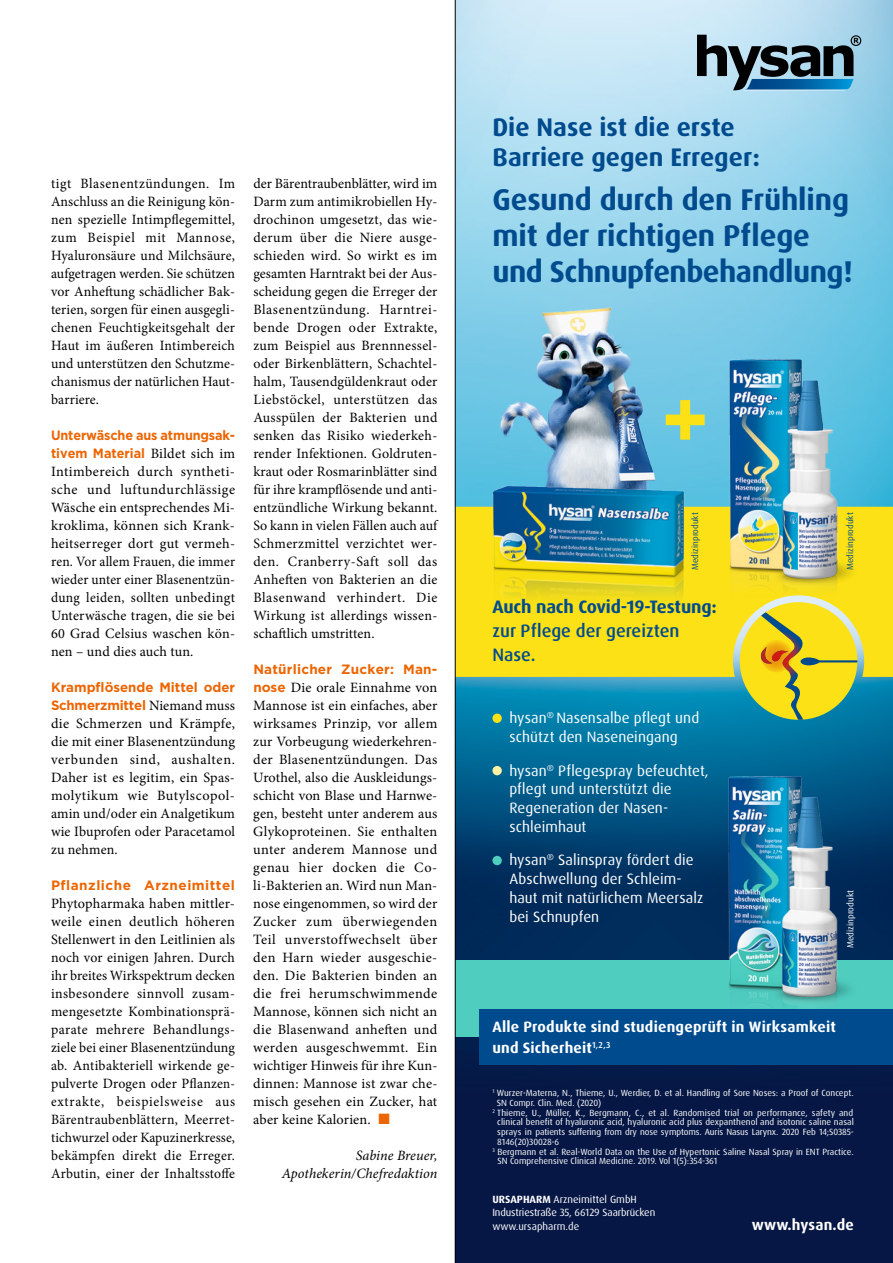
<style>
.page{position:relative;width:893px;height:1263px;background:#fff}
.page>*{position:absolute;margin:0;border:0;box-sizing:border-box;transform-origin:0 0}
.t1{font:700 30px/36px "Dax Pro";letter-spacing:-.005em;color:#004b8e}
.t2{font:700 25.5px/30px "Dax Pro";color:#004b8e}
.t3{font:500 18px/24px "Dax Pro";color:#004b8e}
.t4{font:700 18px "Dax Pro";letter-spacing:-.01em;color:#004b8e}
.t5{font:15px/18.8px "Dax Pro";letter-spacing:.005em;color:#fff}
.t6{font:700 15px/21px "Dax Pro";letter-spacing:.015em;color:#fff}
.t7{font:14.25px/18px "Minion Pro";letter-spacing:.01em;color:#000;text-align:justify}
.t8{font:italic 14.25px/18px "Minion Pro";letter-spacing:.005em;color:#000;text-align:right}
.t9{font:700 13.5px/18px "Gotham";color:#ec6502}
.t10{font:700 13.5px/18px "Gotham";color:#ec6502;scale:.94 1}
.t11{font:700 13.5px "Gotham";letter-spacing:.04em;color:#ec6502}
.t12{font:10.5px/13.5px "Dax Pro";letter-spacing:-.01em;color:#fff}
.t13{font:9px "Dax Pro";color:#fff}
.t14{font:8.85px "Dax Pro";color:#004b8e}
.s1{font-family:"Minion Pro";font-weight:400;font-size:14.25px;color:#000}
.s2{font-family:"Gotham";font-weight:700;font-size:13.5px;color:#ec6502}
.s3{color:#ec6502}
.s4{font-weight:700}
</style>
<div class="page">
<img style="left:456px;top:0;width:437px;height:1263px">
<div style="left:456px;top:507px;width:437px;height:170px;background:#fbe115"></div>
<svg style="left:492px;top:713px;width:10px;height:10px"></svg>
<div style="left:492px;top:766px;width:10px;height:9px;background:#fff2a2;border-radius:50%"></div>
<div style="left:492px;top:856px;width:10px;height:9px;background:#4fcec0;border-radius:50%"></div>
<svg style="left:671px;top:400px;width:34px;height:40px"></svg>
<img style="left:490px;top:296px;width:181px;height:181px">
<img style="left:478px;top:477px;width:219px;height:152px">
<img style="left:711px;top:346px;width:163px;height:274px">
<div style="left:455px;top:960px;width:438px;height:77px;background:#4fcec0"></div>
<img style="left:711px;top:764px;width:162px;height:242px">
<div style="left:480px;top:1009px;width:413px;height:55px;background:#004b8e"></div>
<div style="left:740px;top:602px;width:117px;height:118px;background:#fbe115;border-radius:50%"></div>
<hr style="left:817px;top:660px;width:40px;height:2px;background:#004b8e">
<svg style="left:740px;top:602px;width:79px;height:118px"></svg>
<svg style="left:760px;top:639px;width:33px;height:33px"></svg>
<svg style="left:697px;top:35px;width:164px;height:55px;background:#697f8a"></svg>
<img style="left:743px;top:79px;width:110px;height:11px">
<hr style="left:455px;top:0;width:1px;height:1263px;background:#000">
<p class="t7" style="left:51px;top:175px;width:186px">tigt Blasenentzündungen. Im Anschluss an die Reinigung kön&shy;nen spezielle Intimpflegemittel, zum Beispiel mit Mannose, Hyaluronsäure und Milchsäure, aufgetragen werden. Sie schützen vor Anheftung schädlicher Bak&shy;terien, sorgen für einen ausgegli&shy;chenen Feuchtigkeitsgehalt der Haut im äußeren Intimbereich und unterstützen den Schutzme&shy;chanismus der natürlichen Haut&shy;barriere.</p>
<p class="t10" style="left:51px;top:426px;width:197px">Unterwäsche aus atmungsak&shy;tivem Material <span class="s1">Bildet sich im</span></p>
<p class="t7" style="left:51px;top:463px;width:186px">Intimbereich durch syntheti&shy;sche und luftundurchlässige Wäsche ein entsprechendes Mi&shy;kroklima, können sich Krank&shy;heitserreger dort gut vermeh&shy;ren. Vor allem Frauen, die immer wieder unter einer Blasenentzün&shy;dung leiden, sollten unbedingt Unterwäsche tragen, die sie bei 60 Grad Celsius waschen kön&shy;nen – und dies auch tun.</p>
<p class="t9" style="left:51px;top:678px;width:186px">Krampflösende Mittel oder<br>Schmerzmittel <span class="s1">Niemand muss</span></p>
<p class="t7" style="left:51px;top:715px;width:186px">die Schmerzen und Krämpfe, die mit einer Blasenentzündung verbunden sind, aushalten.<br>Daher ist es legitim, ein Spas&shy;molytikum wie Butylscopol&shy;amin und/oder ein Analgetikum wie Ibuprofen oder Paracetamol zu nehmen.</p>
<p class="t11" style="left:51px;top:876px;width:185px">Pflanzliche Arzneimittel</p>
<p class="t7" style="left:51px;top:895px;width:186px">Phytopharmaka haben mittler&shy;weile einen deutlich höheren Stellenwert in den Leitlinien als noch vor einigen Jahren. Durch ihr breites Wirkspektrum decken insbesondere sinnvoll zusam&shy;mengesetzte Kombinationsprä&shy;parate mehrere Behandlungs&shy;ziele bei einer Blasenentzündung ab. Antibakteriell wirkende ge&shy;pulverte Drogen oder Pflanzen&shy;extrakte, beispielsweise aus Bärentraubenblättern, Meerret&shy;tichwurzel oder Kapuzinerkresse, bekämpfen direkt die Erreger.<br>Arbutin, einer der Inhaltsstoffe</p>
<p class="t7" style="left:253px;top:175px;width:186px">der Bärentraubenblätter, wird im Darm zum antimikrobiellen Hy&shy;drochinon umgesetzt, das wie&shy;derum über die Niere ausge&shy;schieden wird. So wirkt es im gesamten Harntrakt bei der Aus&shy;scheidung gegen die Erreger der Blasenentzündung. Harntrei&shy;bende Drogen oder Extrakte, zum Beispiel aus Brennnessel&shy;oder Birkenblättern, Schachtel&shy;halm, Tausendgüldenkraut oder Liebstöckel, unterstützen das Ausspülen der Bakterien und senken das Risiko wiederkeh&shy;render Infektionen. Goldruten&shy;kraut oder Rosmarinblätter sind für ihre krampflösende und anti&shy;entzündliche Wirkung bekannt.<br>So kann in vielen Fällen auch auf Schmerzmittel verzichtet wer&shy;den. Cranberry-Saft soll das Anheften von Bakterien an die Blasenwand verhindert. Die Wirkung ist allerdings wissen&shy;schaftlich umstritten.</p>
<p class="t9" style="left:253px;top:660px;width:186px">Natürlicher Zucker: Man-</p>
<p class="t7" style="left:253px;top:679px;width:186px"><span class="s2">nose</span> Die orale Einnahme von Mannose ist ein einfaches, aber wirksames Prinzip, vor allem zur Vorbeugung wiederkehren&shy;der Blasenentzündungen. Das Urothel, also die Auskleidungs&shy;schicht von Blase und Harnwe&shy;gen, besteht unter anderem aus Glykoproteinen. Sie enthalten unter anderem Mannose und genau hier docken die Co&shy;li-Bakterien an. Wird nun Man&shy;nose eingenommen, so wird der Zucker zum überwiegenden Teil unverstoffwechselt über den Harn wieder ausgeschie&shy;den. Die Bakterien binden an die frei herumschwimmende Mannose, können sich nicht an die Blasenwand anheften und werden ausgeschwemmt. Ein wichtiger Hinweis für ihre Kun&shy;dinnen: Mannose ist zwar che&shy;misch gesehen ein Zucker, hat aber keine Kalorien. <span class="s3">■</span></p>
<p class="t8" style="left:282px;top:1147px;width:157px">Sabine Breuer,<br>Apothekerin/Chefredaktion</p>
<h2 class="t2" style="left:492px;top:113px;width:269px">Die Nase ist die erste<br>Barriere gegen Erreger:</h2>
<h1 class="t1" style="left:492px;top:182px;width:362px">Gesund durch den Frühling mit der richtigen Pflege und Schnupfenbehandlung!</h1>
<p class="t14" style="left:689px;top:570px;width:59px;rotate:-90deg">Medizinprodukt</p>
<p class="t14" style="left:844px;top:570px;width:59px;rotate:-90deg">Medizinprodukt</p>
<p class="t4" style="left:492px;top:595px;width:226px">Auch nach Covid-19-Testung:</p>
<p class="t3" style="left:492px;top:619px;width:189px">zur Pflege der gereizten<br>Nase.</p>
<p class="t5" style="left:509px;top:709px;width:191px">hysan<sup>®</sup> Nasensalbe pflegt und schützt den Naseneingang</p>
<p class="t5" style="left:509px;top:761px;width:201px">hysan<sup>®</sup> Pflegespray befeuchtet, pflegt und unterstützt die<br>Regeneration der Nasen&shy;schleimhaut</p>
<p class="t5" style="left:509px;top:851px;width:195px">hysan<sup>®</sup> Salinspray fördert die<br>Abschwellung der Schleim - haut mit natürlichem Meersalz bei Schnupfen</p>
<p class="t13" style="left:845px;top:948px;width:60px;rotate:-90deg">Medizinprodukt</p>
<p class="t6" style="left:492px;top:1017px;width:345px">Alle Produkte sind studiengeprüft in Wirksamkeit und Sicherheit<sup>1,2,3</sup></p>
<p class="t13" style="left:492px;top:1087px;width:363px"><sup>1</sup> Wurzer-Materna, N., Thieme, U., Werdier, D. et al. Handling of Sore Noses: a Proof of Concept.</p>
<p class="t13" style="left:497px;top:1097px;width:106px">SN Compr. Clin. Med. (2020)</p>
<p class="t13" style="left:492px;top:1107px;width:362px"><sup>2</sup> Thieme, U., Müller, K., Bergmann, C., et al. Randomised trial on performance, safety and</p>
<p class="t13" style="left:497px;top:1116px;width:358px">clinical benefit of hyaluronic acid, hyaluronic acid plus dexpanthenol and isotonic saline nasal</p>
<p class="t13" style="left:497px;top:1126px;width:358px">sprays in patients suffering from dry nose symptoms. Auris Nasus Larynx. 2020 Feb 14;S0385-</p>
<p class="t13" style="left:497px;top:1136px;width:63px">8146(20)30028-6</p>
<p class="t13" style="left:492px;top:1146px;width:363px"><sup>3</sup> Bergmann et al. Real-World Data on the Use of Hypertonic Saline Nasal Spray in ENT Practice.</p>
<p class="t13" style="left:497px;top:1155px;width:222px">SN Comprehensive Clinical Medicine. 2019. Vol 1(5):354-361</p>
<p class="t12" style="left:492px;top:1192px;width:164px"><span class="s4">URSAPHARM</span> Arzneimittel GmbH<br>Industriestraße 35, 66129 Saarbrücken www.ursapharm.de</p>
<p class="t6" style="left:752px;top:1214px;width:103px">www.hysan.de</p>
</div>
